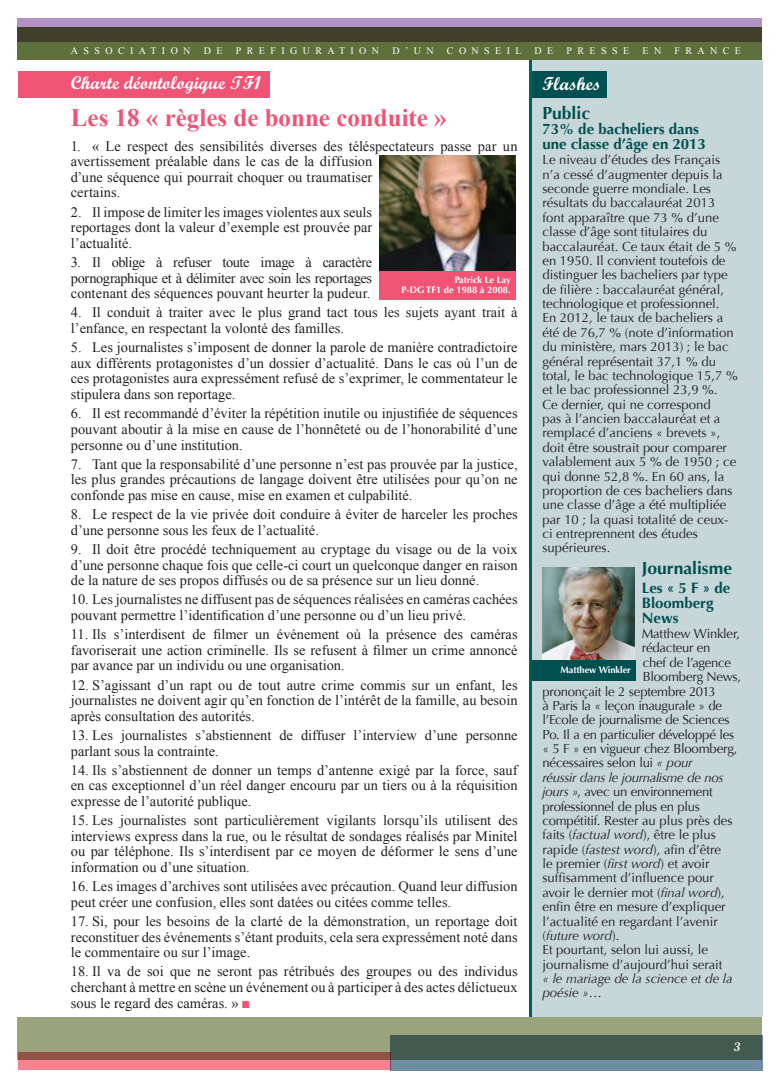
<style>
.page{position:relative;width:780px;height:1088px;background:#fff}
.page>*{position:absolute;margin:0;border:0;box-sizing:border-box;transform-origin:0 0}
.t1{font:700 25px "Times New Roman";color:#f05474}
.t2{font:700 18.75px "Script";color:#fff}
.t3{font:700 17.5px "Optima";color:#004f51}
.t4{font:700 15px/15px "Optima";color:#004f51}
.t5{font:14.38px/15.6px "Times New Roman";color:#231f20;text-align:justify}
.t6{font:13.12px/14.4px "Optima";color:#231f20}
.t7{font:13.12px "Optima";letter-spacing:-.02em;color:#231f20}
.t8{font:13.12px "Optima";letter-spacing:-.025em;color:#231f20}
.t9{font:italic 13.12px/14.4px "Optima";color:#231f20}
.t10{font:italic 13.12px "Optima";letter-spacing:-.02em;color:#231f20}
.t11{font:700 12.5px "Script";color:#fff}
.t12{font:10px "Times New Roman";letter-spacing:.54em;color:#fff}
.t13{font:700 9.38px/9.4px "Optima";color:#fff;text-align:right}
.s1{color:#f05474}
.s2{font-style:italic}
.s3{font-style:normal}
</style>
<div class="page">
<div style="left:390px;top:1035px;width:372px;height:35px;background:#6e8ca2"></div>
<div style="left:18px;top:1052px;width:372px;height:18px;background:#f3828f"></div>
<svg style="left:18px;top:1017px;width:744px;height:42px;background:#7f886b"></svg>
<div style="left:18px;top:18px;width:744px;height:24px;background:#b192c3"></div>
<svg style="left:18px;top:27px;width:744px;height:33px;background:#505a34"></svg>
<hr style="left:529px;top:60px;width:2px;height:957px;background:#015f64">
<div style="left:531px;top:60px;width:231px;height:957px;background:#c6d6d9"></div>
<div style="left:18px;top:71px;width:251px;height:26px;background:#f05474"></div>
<div style="left:531px;top:71px;width:75px;height:26px;background:#004f51"></div>
<img style="left:379px;top:156px;width:137px;height:114px">
<div style="left:379px;top:271px;width:137px;height:28px;background:#f05474"></div>
<img style="left:542px;top:568px;width:92px;height:92px">
<div style="left:531px;top:660px;width:104px;height:21px;background:#004f51"></div>
<p class="t12" style="left:71px;top:44px;width:121px">ASSOCIATION</p>
<p class="t12" style="left:204px;top:44px;width:20px">D E</p>
<p class="t12" style="left:236px;top:44px;width:145px">PREFIGURATION</p>
<p class="t12" style="left:392px;top:44px;width:43px">D’UN</p>
<p class="t12" style="left:447px;top:44px;width:76px">CONSEIL</p>
<p class="t12" style="left:534px;top:44px;width:20px">D E</p>
<p class="t12" style="left:566px;top:44px;width:64px">PRESSE</p>
<p class="t12" style="left:642px;top:44px;width:20px">E N</p>
<p class="t12" style="left:674px;top:44px;width:68px">FRANCE</p>
<h2 class="t2" style="left:71px;top:71px;width:192px">Charte déontologique TF1</h2>
<h1 class="t1" style="left:71px;top:101px;width:377px">Les 18 « règles de bonne conduite »</h1>
<p class="t5" style="left:71px;top:138px;width:448px;text-align:left">1. « Le respect des sensibilités diverses des téléspectateurs passe par un avertissement préalable dans le cas de la diffusion<br>d’une séquence qui pourrait choquer ou traumatiser<br>certains.</p>
<p class="t5" style="left:71px;top:204px;width:303px">2. Il impose de limiter les images violentes aux seuls reportages dont la valeur d’exemple est prouvée par l’actualité.</p>
<p class="t5" style="left:71px;top:254px;width:303px">3. Il oblige à refuser toute image à caractère pornographique et à délimiter avec soin les reportages contenant des séquences pouvant heurter la pudeur.</p>
<p class="t5" style="left:71px;top:305px;width:448px">4. Il conduit à traiter avec le plus grand tact tous les sujets ayant trait à l’enfance, en respectant la volonté des familles.</p>
<p class="t5" style="left:71px;top:339px;width:448px">5. Les journalistes s’imposent de donner la parole de manière contradictoire aux différents protagonistes d’un dossier d’actualité. Dans le cas où l’un de ces protagonistes aura expressément refusé de s’exprimer, le commentateur le stipulera dans son reportage.</p>
<p class="t5" style="left:71px;top:405px;width:448px">6. Il est recommandé d’éviter la répétition inutile ou injustifiée de séquences pouvant aboutir à la mise en cause de l’honnêteté ou de l’honorabilité d’une personne ou d’une institution.</p>
<p class="t5" style="left:71px;top:456px;width:448px">7. Tant que la responsabilité d’une personne n’est pas prouvée par la justice, les plus grandes précautions de langage doivent être utilisées pour qu’on ne confonde pas mise en cause, mise en examen et culpabilité.</p>
<p class="t5" style="left:71px;top:506px;width:448px">8. Le respect de la vie privée doit conduire à éviter de harceler les proches d’une personne sous les feux de l’actualité.</p>
<p class="t5" style="left:71px;top:541px;width:448px">9. Il doit être procédé techniquement au cryptage du visage ou de la voix d’une personne chaque fois que celle-ci court un quelconque danger en raison de la nature de ses propos diffusés ou de sa présence sur un lieu donné.</p>
<p class="t5" style="left:71px;top:591px;width:448px">10. Les journalistes ne diffusent pas de séquences réalisées en caméras cachées pouvant permettre l’identification d’une personne ou d’un lieu privé.</p>
<p class="t5" style="left:71px;top:626px;width:448px">11. Ils s’interdisent de filmer un événement où la présence des caméras favoriserait une action criminelle. Ils se refusent à filmer un crime annoncé par avance par un individu ou une organisation.</p>
<p class="t5" style="left:71px;top:677px;width:448px">12. S’agissant d’un rapt ou de tout autre crime commis sur un enfant, les journalistes ne doivent agir qu’en fonction de l’intérêt de la famille, au besoin après consultation des autorités.</p>
<p class="t5" style="left:71px;top:727px;width:448px">13. Les journalistes s’abstiennent de diffuser l’interview d’une personne parlant sous la contrainte.</p>
<p class="t5" style="left:71px;top:762px;width:448px">14. Ils s’abstiennent de donner un temps d’antenne exigé par la force, sauf en cas exceptionnel d’un réel danger encouru par un tiers ou à la réquisition expresse de l’autorité publique.</p>
<p class="t5" style="left:71px;top:812px;width:448px">15. Les journalistes sont particulièrement vigilants lorsqu’ils utilisent des interviews express dans la rue, ou le résultat de sondages réalisés par Minitel ou par téléphone. Ils s’interdisent par ce moyen de déformer le sens d’une information ou d’une situation.</p>
<p class="t5" style="left:71px;top:878px;width:448px">16. Les images d’archives sont utilisées avec précaution. Quand leur diffusion peut créer une confusion, elles sont datées ou citées comme telles.</p>
<p class="t5" style="left:71px;top:913px;width:448px">17. Si, pour les besoins de la clarté de la démonstration, un reportage doit reconstituer des événements s’étant produits, cela sera expressément noté dans le commentaire ou sur l’image.</p>
<p class="t5" style="left:71px;top:963px;width:448px">18. Il va de soi que ne seront pas rétribués des groupes ou des individus cherchant à mettre en scène un événement ou à participer à des actes délictueux sous le regard des caméras. » <span class="s1">■</span></p>
<h2 class="t2" style="left:542px;top:72px;width:60px">Flashes</h2>
<p class="t3" style="left:542px;top:103px;width:49px">Public</p>
<p class="t4" style="left:542px;top:121px;width:165px">73% de bacheliers dans une classe d’âge en 2013</p>
<p class="t6" style="left:542px;top:153px;width:197px">Le niveau d’études des Français n’a cessé d’augmenter depuis la seconde guerre mondiale. Les résultats du baccalauréat 2013 font apparaître que 73 % d’une classe d’âge sont titulaires du baccalauréat. Ce taux était de 5 % en 1950. Il convient toutefois de distinguer les bacheliers par type de filière : baccalauréat général, technologique et professionnel.<br>En 2012, le taux de bacheliers a été de 76,7 % (note d’information du ministère, mars 2013) ; le bac général représentait 37,1 % du total, le bac technologique 15,7 % et le bac professionnel 23,9 %.<br>Ce dernier, qui ne correspond<br>pas à l’ancien baccalauréat et a remplacé d’anciens « brevets », doit être soustrait pour comparer valablement aux 5 % de 1950 ; ce qui donne 52,8 %. En 60 ans, la proportion de ces bacheliers dans une classe d’âge a été multipliée par 10 ; la quasi totalité de ceux&shy;ci entreprennent des études supérieures.</p>
<p class="t3" style="left:641px;top:558px;width:92px">Journalisme</p>
<p class="t4" style="left:641px;top:580px;width:90px">Les « 5 F » de<br>Bloomberg<br>News</p>
<p class="t6" style="left:641px;top:627px;width:100px">Matthew Winkler,</p>
<p class="t6" style="left:641px;top:641px;width:70px">rédacteur en</p>
<p class="t7" style="left:643px;top:655px;width:90px">chef de l’agence</p>
<p class="t6" style="left:643px;top:670px;width:100px">Bloomberg News,</p>
<p class="t7" style="left:542px;top:683px;width:175px">prononçait le 2 septembre 2013</p>
<p class="t8" style="left:542px;top:698px;width:181px">à Paris la « leçon inaugurale » de</p>
<p class="t7" style="left:542px;top:712px;width:189px">l’Ecole de journalisme de Sciences</p>
<p class="t8" style="left:542px;top:727px;width:193px">Po. Il a en particulier développé les</p>
<p class="t6" style="left:542px;top:741px;width:196px">« 5 F » en vigueur chez Bloomberg,</p>
<p class="t7" style="left:542px;top:755px;width:151px">nécessaires selon lui <span class="s2">« pour</span></p>
<p class="t10" style="left:542px;top:770px;width:183px">réussir dans le journalisme de nos</p>
<p class="t7" style="left:542px;top:784px;width:172px"><span class="s2">jours »</span>, avec un environnement</p>
<p class="t7" style="left:542px;top:798px;width:159px">professionnel de plus en plus</p>
<p class="t6" style="left:542px;top:813px;width:191px">compétitif. Rester au plus près des</p>
<p class="t6" style="left:542px;top:828px;width:175px">faits (<span class="s2">factual word</span>), être le plus</p>
<p class="t6" style="left:542px;top:842px;width:180px">rapide (<span class="s2">fastest word</span>), afin d’être</p>
<p class="t6" style="left:542px;top:856px;width:168px">le premier (<span class="s2">first word</span>) et avoir</p>
<p class="t6" style="left:542px;top:871px;width:173px">suffisamment d’influence pour</p>
<p class="t6" style="left:542px;top:885px;width:184px">avoir le dernier mot (<span class="s2">final word</span>),</p>
<p class="t6" style="left:542px;top:900px;width:185px">enfin être en mesure d’expliquer</p>
<p class="t6" style="left:542px;top:914px;width:177px">l’actualité en regardant l’avenir</p>
<p class="t9" style="left:542px;top:928px;width:78px"><span class="s3">(</span>future word<span class="s3">).</span></p>
<p class="t6" style="left:542px;top:943px;width:167px">Et pourtant, selon lui aussi, le</p>
<p class="t6" style="left:542px;top:957px;width:182px">journalisme d’aujourd’hui serait</p>
<p class="t9" style="left:542px;top:971px;width:192px">« le mariage de la science et de la poésie »<span class="s3">…</span></p>
<p class="t13" style="left:401px;top:275px;width:111px">Patrick Le Lay<br>P-DG TF1 de 1988 à 2008.</p>
<p class="t13" style="left:560px;top:665px;width:72px">Matthew Winkler</p>
<p class="t11" style="left:733px;top:1039px;width:8px">3</p>
</div>
